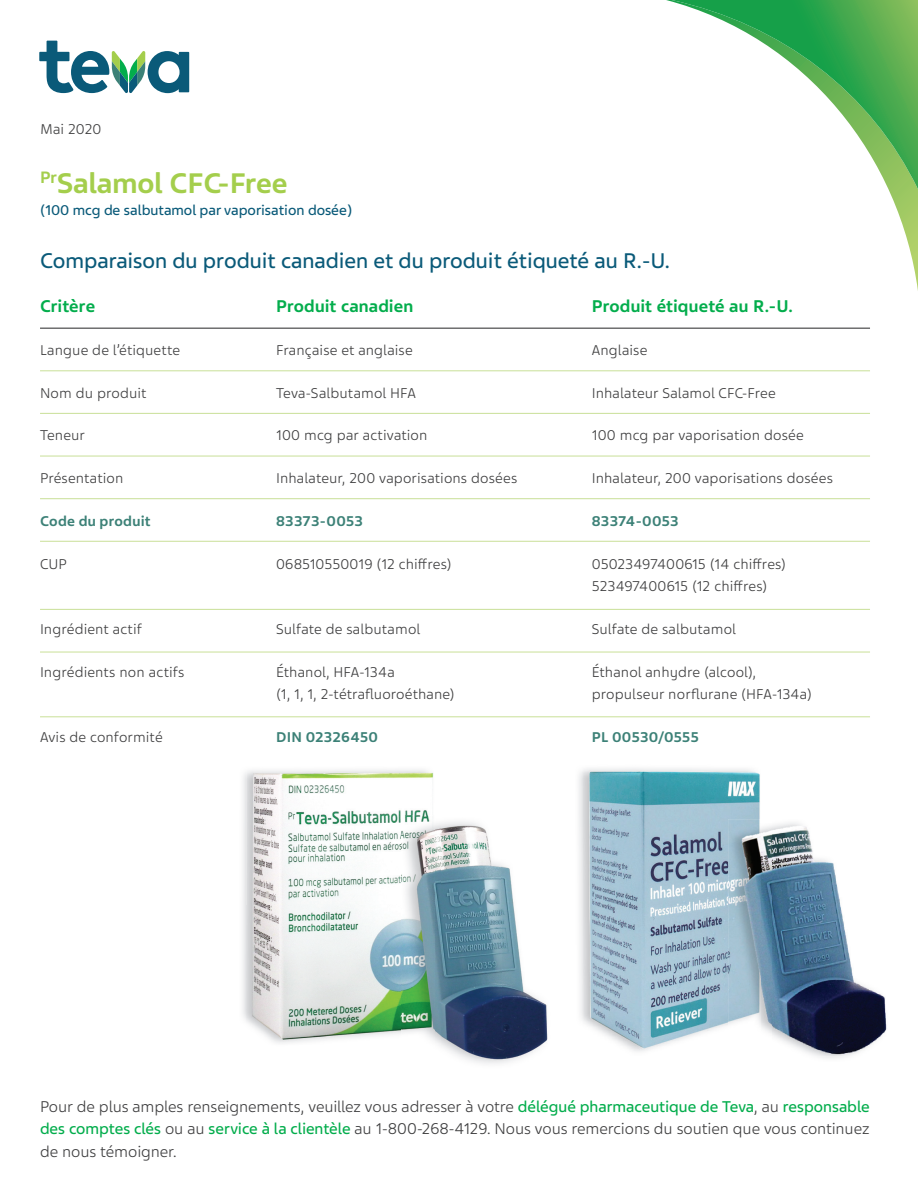
<style>
.page{position:relative;width:918px;height:1188px;background:#fff}
.page>*{position:absolute;margin:0;border:0;box-sizing:border-box;transform-origin:0 0}
.t1{font:700 30px "Teva Sans";color:#a4ce4c}
.t2{font:22.5px "Teva Sans";color:#0a5a79}
.t3{font:700 18px "Teva Sans";letter-spacing:.005em;color:#03ad4c}
.t4{font:300 16.5px/22.5px "Teva Sans";letter-spacing:-.005em;color:#3e3e3f;text-align:justify}
.t5{font:300 15px/22.5px "Teva Sans";letter-spacing:.01em;color:#3e3e3f}
.t6{font:700 15px "Teva Sans";letter-spacing:.02em;color:#3c8177}
.t7{font:15px "Teva Sans";color:#0a5a79}
.s1{font-weight:400;color:#03ad4c}
</style>
<div class="page">
<svg style="left:39px;top:41px;width:150px;height:52px"></svg>
<svg style="left:666px;top:0;width:252px;height:291px"></svg>
<svg style="left:672px;top:0;width:246px;height:189px"></svg>
<hr style="left:40px;top:328px;width:830px;height:1px;background:#3e3e3f">
<hr style="left:40px;top:370px;width:830px;height:1px;background:#cfe3a3">
<hr style="left:40px;top:455px;width:830px;height:2px;background:#cfe3a3">
<hr style="left:40px;top:541px;width:830px;height:1px;background:#cfe3a3">
<hr style="left:40px;top:651px;width:830px;height:2px;background:#cfe3a3">
<hr style="left:40px;top:716px;width:830px;height:1px;background:#cfe3a3">
<hr style="left:40px;top:413px;width:830px;height:1px;background:#cfe3a3">
<hr style="left:40px;top:498px;width:830px;height:1px;background:#cfe3a3">
<hr style="left:40px;top:609px;width:830px;height:1px;background:#cfe3a3">
<img style="left:580px;top:768px;width:180px;height:284px">
<img style="left:246px;top:767px;width:188px;height:138px">
<img style="left:246px;top:905px;width:155px;height:140px">
<img style="left:728px;top:819px;width:32px;height:233px">
<img style="left:772px;top:823px;width:115px;height:233px">
<img style="left:739px;top:823px;width:33px;height:229px">
<img style="left:401px;top:817px;width:40px;height:216px">
<img style="left:402px;top:815px;width:32px;height:2px">
<img style="left:441px;top:822px;width:60px;height:196px">
<img style="left:501px;top:865px;width:47px;height:198px">
<img style="left:402px;top:1018px;width:99px;height:46px">
<img style="left:402px;top:1045px;width:32px;height:1px">
<p class="t5" style="left:41px;top:118px;width:62px">Mai 2020</p>
<h1 class="t1" style="left:40px;top:165px;width:249px"><sup>Pr</sup>Salamol CFC-Free</h1>
<p class="t7" style="left:40px;top:201px;width:314px">(100 mcg de salbutamol par vaporisation dosée)</p>
<h2 class="t2" style="left:40px;top:247px;width:631px">Comparaison du produit canadien et du produit étiqueté au R.-U.</h2>
<p class="t3" style="left:40px;top:295px;width:57px">Critère</p>
<p class="t5" style="left:40px;top:339px;width:142px">Langue de l’étiquette</p>
<p class="t5" style="left:40px;top:381px;width:108px">Nom du produit</p>
<p class="t5" style="left:40px;top:424px;width:46px">Teneur</p>
<p class="t5" style="left:40px;top:467px;width:85px">Présentation</p>
<p class="t6" style="left:40px;top:512px;width:112px">Code du produit</p>
<p class="t5" style="left:40px;top:552px;width:28px">CUP</p>
<p class="t3" style="left:592px;top:295px;width:203px">Produit étiqueté au R.-U.</p>
<p class="t5" style="left:592px;top:339px;width:57px">Anglaise</p>
<p class="t5" style="left:592px;top:381px;width:185px">Inhalateur Salamol CFC-Free</p>
<p class="t5" style="left:592px;top:424px;width:213px">100 mcg par vaporisation dosée</p>
<p class="t5" style="left:592px;top:467px;width:243px">Inhalateur, 200 vaporisations dosées</p>
<p class="t6" style="left:592px;top:512px;width:88px">83374-0053</p>
<p class="t5" style="left:592px;top:552px;width:196px">05023497400615 (14 chiffres)<br>523497400615 (12 chiffres)</p>
<p class="t5" style="left:592px;top:618px;width:145px">Sulfate de salbutamol</p>
<p class="t5" style="left:592px;top:660px;width:222px">Éthanol anhydre (alcool), propulseur norflurane (HFA-134a)</p>
<p class="t6" style="left:592px;top:728px;width:109px">PL 00530/0555</p>
<p class="t3" style="left:276px;top:295px;width:139px">Produit canadien</p>
<p class="t5" style="left:276px;top:339px;width:138px">Française et anglaise</p>
<p class="t5" style="left:276px;top:381px;width:141px">Teva-Salbutamol HFA</p>
<p class="t5" style="left:276px;top:424px;width:153px">100 mcg par activation</p>
<p class="t5" style="left:276px;top:467px;width:243px">Inhalateur, 200 vaporisations dosées</p>
<p class="t6" style="left:276px;top:512px;width:88px">83373-0053</p>
<p class="t5" style="left:276px;top:552px;width:177px">068510550019 (12 chiffres)</p>
<p class="t5" style="left:40px;top:618px;width:103px">Ingrédient actif</p>
<p class="t5" style="left:40px;top:660px;width:146px">Ingrédients non actifs</p>
<p class="t5" style="left:276px;top:618px;width:145px">Sulfate de salbutamol</p>
<p class="t5" style="left:276px;top:660px;width:180px">Éthanol, HFA-134a<br>(1, 1, 1, 2-tétrafluoroéthane)</p>
<p class="t6" style="left:276px;top:728px;width:103px">DIN 02326450</p>
<p class="t5" style="left:40px;top:726px;width:124px">Avis de conformité</p>
<p class="t4" style="left:40px;top:1095px;width:831px">Pour de plus amples renseignements, veuillez vous adresser à votre <span class="s1">délégué pharmaceutique de Teva</span>, au <span class="s1">responsable des comptes clés</span> ou au <span class="s1">service à la clientèle</span> au 1-800-268-4129. Nous vous remercions du soutien que vous continuez de nous témoigner.</p>
</div>
